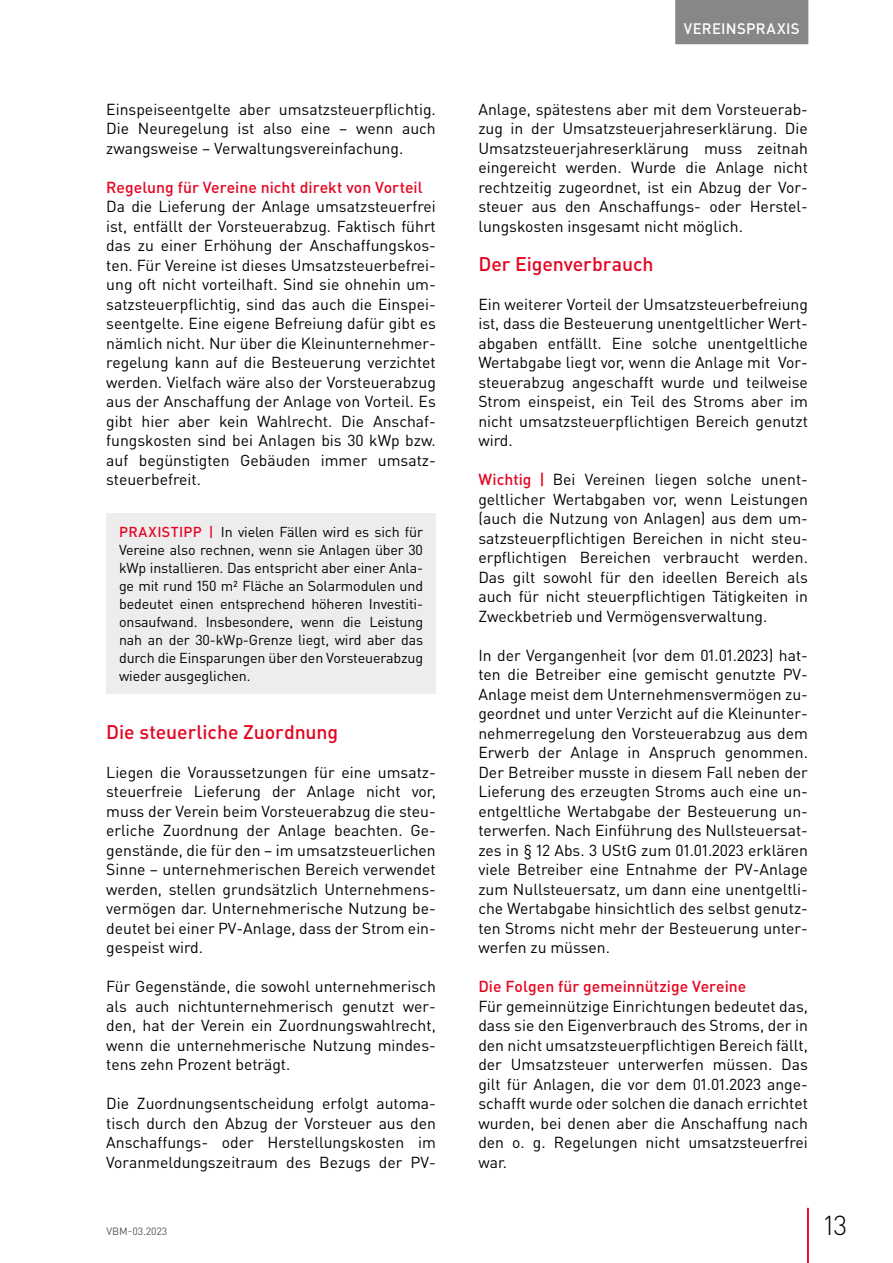
<style>
.page{position:relative;width:893px;height:1263px;background:#fff}
.page>*{position:absolute;margin:0;border:0;box-sizing:border-box;transform-origin:0 0}
.t1{font:300 27px "DIN Pro";color:#000}
.t2{font:500 19.5px "DIN Pro";letter-spacing:-.005em;color:#e40521}
.t3{font:15.75px/19.5px "DIN Pro";color:#000;text-align:justify}
.t4{font:500 15.75px "DIN Pro";letter-spacing:.005em;color:#e40521}
.t5{font:500 15px "DIN Pro";letter-spacing:.02em;color:#fff}
.t6{font:14.25px/18px "DIN Pro";letter-spacing:-.01em;color:#000;text-align:justify}
.t7{font:500 14.25px "DIN Pro";letter-spacing:.05em;color:#e40521}
.t8{font:10.5px "DIN Pro";color:#575756}
.s1{font-weight:500;color:#e40521}
</style>
<div class="page">
<div style="left:675px;top:0;width:133px;height:44px;background:#878787"></div>
<hr style="left:807px;top:1208px;width:2px;height:55px;background:#e40521">
<div style="left:106px;top:513px;width:330px;height:181px;background:#ededed"></div>
<p class="t3" style="left:106px;top:99px;width:331px">Einspeiseentgelte aber umsatzsteuerpflichtig.<br>Die Neuregelung ist also eine – wenn auch zwangsweise – Verwaltungsvereinfachung.</p>
<p class="t4" style="left:106px;top:176px;width:318px">Regelung für Vereine nicht direkt von Vorteil</p>
<p class="t3" style="left:106px;top:196px;width:331px">Da die Lieferung der Anlage umsatzsteuerfrei ist, entfällt der Vorsteuerabzug. Faktisch führt das zu einer Erhöhung der Anschaffungskos&shy;ten. Für Vereine ist dieses Umsatzsteuerbefrei&shy;ung oft nicht vorteilhaft. Sind sie ohnehin um&shy;satzsteuerpflichtig, sind das auch die Einspei&shy;seentgelte. Eine eigene Befreiung dafür gibt es nämlich nicht. Nur über die Kleinunternehmer&shy;regelung kann auf die Besteuerung verzichtet werden. Vielfach wäre also der Vorsteuerabzug aus der Anschaffung der Anlage von Vorteil. Es gibt hier aber kein Wahlrecht. Die Anschaf&shy;fungskosten sind bei Anlagen bis 30 kWp bzw. auf begünstigten Gebäuden immer umsatz&shy;steuerbefreit.</p>
<p class="t6" style="left:119px;top:522px;width:306px;text-indent:90px"><span class="s1">|</span> In vielen Fällen wird es sich für Vereine also rechnen, wenn sie Anlagen über 30 kWp installieren. Das entspricht aber einer Anla&shy;ge mit rund 150 m² Fläche an Solarmodulen und bedeutet einen entsprechend höheren Investiti&shy;onsaufwand. Insbesondere, wenn die Leistung nah an der 30-kWp-Grenze liegt, wird aber das durch die Einsparungen über den Vorsteuerabzug wieder ausgeglichen.</p>
<p class="t7" style="left:119px;top:522px;width:72px">PRAXISTIPP</p>
<p class="t2" style="left:106px;top:719px;width:234px">Die steuerliche Zuordnung</p>
<p class="t3" style="left:106px;top:762px;width:331px">Liegen die Voraussetzungen für eine umsatz&shy;steuerfreie Lieferung der Anlage nicht vor, muss der Verein beim Vorsteuerabzug die steu&shy;erliche Zuordnung der Anlage beachten. Ge&shy;genstände, die für den – im umsatzsteuerlichen Sinne – unternehmerischen Bereich verwendet werden, stellen grundsätzlich Unternehmens&shy;vermögen dar. Unternehmerische Nutzung be&shy;deutet bei einer PV-Anlage, dass der Strom ein&shy;gespeist wird.</p>
<p class="t3" style="left:106px;top:976px;width:331px">Für Gegenstände, die sowohl unternehmerisch als auch nichtunternehmerisch genutzt wer&shy;den, hat der Verein ein Zuordnungswahlrecht, wenn die unternehmerische Nutzung mindes&shy;tens zehn Prozent beträgt.</p>
<p class="t3" style="left:106px;top:1093px;width:331px">Die Zuordnungsentscheidung erfolgt automa&shy;tisch durch den Abzug der Vorsteuer aus den Anschaffungs- oder Herstellungskosten im Voranmeldungszeitraum des Bezugs der PV-</p>
<p class="t5" style="left:684px;top:18px;width:82px">Verei nspraxi</p>
<p class="t5" style="left:791px;top:18px;width:10px">s</p>
<p class="t3" style="left:478px;top:99px;width:331px">Anlage, spätestens aber mit dem Vorsteuerab&shy;zug in der Umsatzsteuerjahreserklärung. Die Umsatzsteuerjahreserklärung muss zeitnah eingereicht werden. Wurde die Anlage nicht rechtzeitig zugeordnet, ist ein Abzug der Vor&shy;steuer aus den Anschaffungs- oder Herstel&shy;lungskosten insgesamt nicht möglich.</p>
<p class="t2" style="left:478px;top:251px;width:177px">Der Eigenverbrauch</p>
<p class="t3" style="left:478px;top:294px;width:331px">Ein weiterer Vorteil der Umsatzsteuerbefreiung ist, dass die Besteuerung unentgeltlicher Wert&shy;abgaben entfällt. Eine solche unentgeltliche Wertabgabe liegt vor, wenn die Anlage mit Vor&shy;steuerabzug angeschafft wurde und teilweise Strom einspeist, ein Teil des Stroms aber im nicht umsatzsteuerpflichtigen Bereich genutzt wird.</p>
<p class="t3" style="left:478px;top:469px;width:331px"><span class="s1">Wichtig |</span> Bei Vereinen liegen solche unent&shy;geltlicher Wertabgaben vor, wenn Leistungen (auch die Nutzung von Anlagen) aus dem um&shy;satzsteuerpflichtigen Bereichen in nicht steu&shy;erpflichtigen Bereichen verbraucht werden.<br>Das gilt sowohl für den ideellen Bereich als auch für nicht steuerpflichtigen Tätigkeiten in Zweckbetrieb und Vermögensverwaltung.</p>
<p class="t3" style="left:478px;top:645px;width:331px">In der Vergangenheit (vor dem 01.01.2023) hat&shy;ten die Betreiber eine gemischt genutzte PV-Anlage meist dem Unternehmensvermögen zu&shy;geordnet und unter Verzicht auf die Kleinunter&shy;nehmerregelung den Vorsteuerabzug aus dem Erwerb der Anlage in Anspruch genommen.<br>Der Betreiber musste in diesem Fall neben der Lieferung des erzeugten Stroms auch eine un&shy;entgeltliche Wertabgabe der Besteuerung un&shy;terwerfen. Nach Einführung des Nullsteuersat&shy;zes in § 12 Abs. 3 UStG zum 01.01.2023 erklären viele Betreiber eine Entnahme der PV-Anlage zum Nullsteuersatz, um dann eine unentgeltli&shy;che Wertabgabe hinsichtlich des selbst genutz&shy;ten Stroms nicht mehr der Besteuerung unter&shy;werfen zu müssen.</p>
<p class="t4" style="left:478px;top:976px;width:270px">Die Folgen für gemeinnützige Vereine</p>
<p class="t3" style="left:478px;top:996px;width:331px">Für gemeinnützige Einrichtungen bedeutet das, dass sie den Eigenverbrauch des Stroms, der in den nicht umsatzsteuerpflichtigen Bereich fällt, der Umsatzsteuer unterwerfen müssen. Das gilt für Anlagen, die vor dem 01.01.2023 ange&shy;schafft wurde oder solchen die danach errichtet wurden, bei denen aber die Anschaffung nach den o. g. Regelungen nicht umsatzsteuerfrei war.</p>
<p class="t8" style="left:106px;top:1224px;width:62px">VBM-03.2023</p>
<h1 class="t1" style="left:824px;top:1207px;width:25px">13</h1>
</div>
